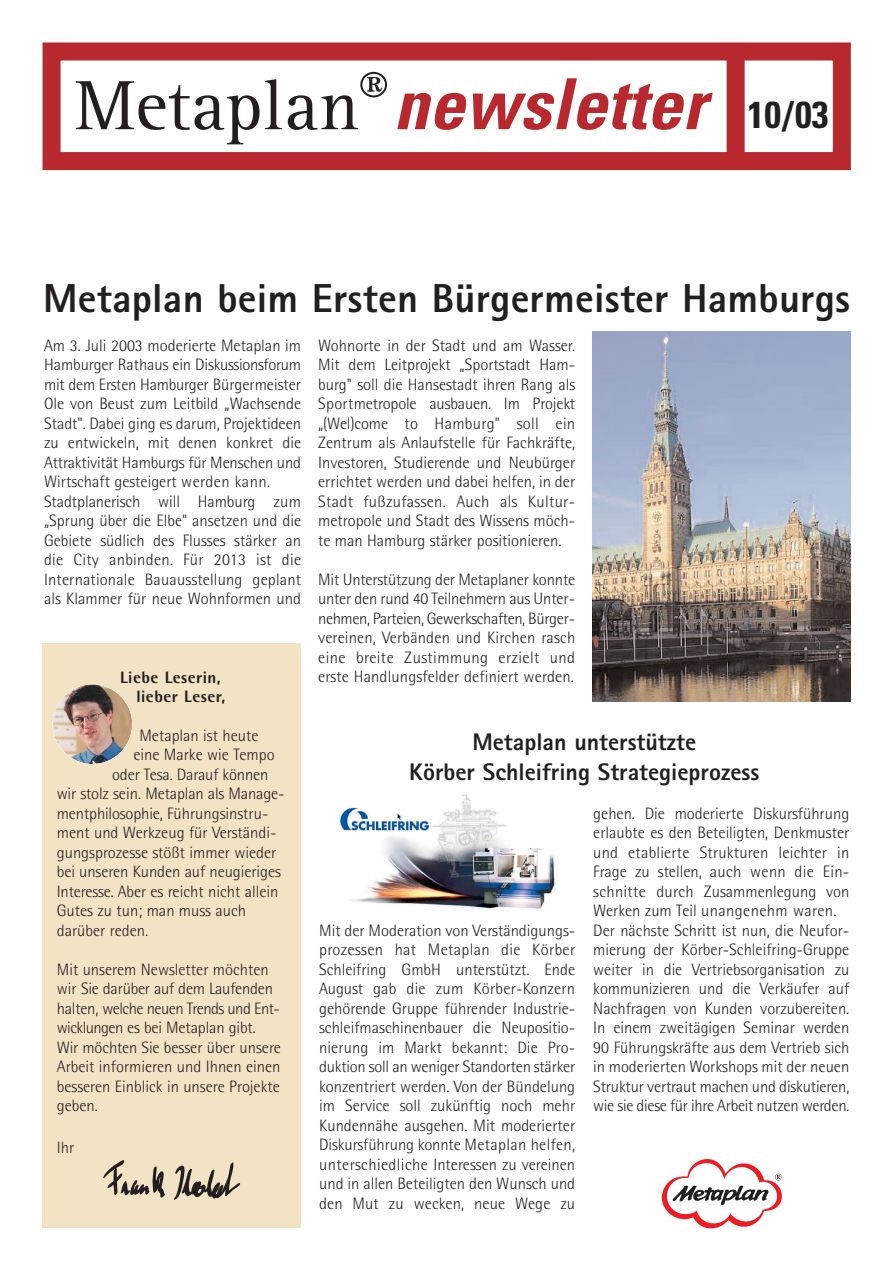
<style>
.page{position:relative;width:893px;height:1263px;background:#fff}
.page>*{position:absolute;margin:0;border:0;box-sizing:border-box;transform-origin:0 0}
.t1{font:italic 700 condensed 70.5px "Univers";letter-spacing:.005em;color:#b8292f}
.t2{font:800 40.5px "AT Rotis Sans Serif";letter-spacing:.005em;color:#231f20}
.t3{font:800 24px/30px "AT Rotis Sans Serif";color:#231f20;text-align:center}
.t4{font:300 16.5px/19.5px "AT Rotis Semi Sans";color:#231f20}
.t5{font:800 16.5px/19.5px "AT Rotis Semi Sans";letter-spacing:.03em;color:#231f20;text-align:right}
.s1{font-family:"AT Rotis Serif";font-weight:400;font-style:normal;font-stretch:normal;font-size:72px;color:#231f20}
.s2{font-style:normal;font-size:37.5px;color:#231f20}
</style>
<div class="page">
<div style="left:43px;top:43px;width:807px;height:127px;border:18px solid #b8292f"></div>
<div style="left:726px;top:46px;width:18px;height:113px;background:#b8292f"></div>
<div style="left:43px;top:644px;width:257px;height:584px;background:#f3e3c5"></div>
<img style="left:103px;top:1160px;width:138px;height:40px">
<img style="left:53px;top:684px;width:79px;height:80px;border-radius:50%">
<svg style="left:661px;top:1159px;width:121px;height:70px"></svg>
<img style="left:592px;top:332px;width:258px;height:370px">
<img style="left:339px;top:794px;width:216px;height:116px">
<h1 class="t1" style="left:75px;top:78px;width:755px"><span class="s1">Metaplan</span><sup>®</sup>newsletter <span class="s2">10/03</span></h1>
<h2 class="t2" style="left:43px;top:283px;width:808px">Metaplan beim Ersten Bürgermeister Hamburgs</h2>
<p class="t4" style="left:44px;top:337px;width:258px">Am 3. Juli 2003 moderierte Metaplan im Hamburger Rathaus ein Diskussionsforum mit dem Ersten Hamburger Bürgermeister Ole von Beust zum Leitbild „Wachsende Stadt". Dabei ging es darum, Projektideen zu entwickeln, mit denen konkret die Attraktivität Hamburgs für Menschen und Wirtschaft gesteigert werden kann.<br>Stadtplanerisch will Hamburg zum „Sprung über die Elbe" ansetzen und die Gebiete südlich des Flusses stärker an die City anbinden. Für 2013 ist die Internationale Bauausstellung geplant als Klammer für neue Wohnformen und</p>
<p class="t4" style="left:318px;top:337px;width:258px;text-align:justify">Wohnorte in der Stadt und am Wasser.<br>Mit dem Leitprojekt „Sportstadt Ham&shy;burg" soll die Hansestadt ihren Rang als Sportmetropole ausbauen. Im Projekt „(Wel)come to Hamburg" soll ein Zentrum als Anlaufstelle für Fachkräfte, Investoren, Studierende und Neubürger errichtet werden und dabei helfen, in der Stadt fußzufassen. Auch als Kultur&shy;metropole und Stadt des Wissens möch&shy;te man Hamburg stärker positionieren.</p>
<p class="t4" style="left:318px;top:571px;width:258px;text-align:justify">Mit Unterstützung der Metaplaner konnte unter den rund 40 Teilnehmern aus Unter&shy;nehmen, Parteien, Gewerkschaften, Bürger&shy;vereinen, Verbänden und Kirchen rasch eine breite Zustimmung erzielt und erste Handlungsfelder definiert werden.</p>
<p class="t5" style="left:120px;top:669px;width:107px">Liebe Leserin, lieber Leser,</p>
<p class="t4" style="left:139px;top:727px;width:121px">Metaplan ist heute</p>
<p class="t4" style="left:133px;top:746px;width:143px">eine Marke wie Tempo</p>
<p class="t4" style="left:112px;top:766px;width:158px">oder Tesa. Darauf können</p>
<p class="t4" style="left:57px;top:785px;width:229px">wir stolz sein. Metaplan als Manage-</p>
<p class="t4" style="left:57px;top:805px;width:213px">mentphilosophie, Führungsinstru-</p>
<p class="t4" style="left:57px;top:824px;width:221px">ment und Werkzeug für Verständi-</p>
<p class="t4" style="left:57px;top:844px;width:221px">gungsprozesse stößt immer wieder</p>
<p class="t4" style="left:57px;top:863px;width:225px">bei unseren Kunden auf neugieriges</p>
<p class="t4" style="left:57px;top:883px;width:223px">Interesse. Aber es reicht nicht allein</p>
<p class="t4" style="left:57px;top:902px;width:191px">Gutes zu tun; man muss auch</p>
<p class="t4" style="left:57px;top:922px;width:93px">darüber reden.</p>
<p class="t4" style="left:57px;top:961px;width:226px">Mit unserem Newsletter möchten wir Sie darüber auf dem Laufenden halten, welche neuen Trends und Ent&shy;wicklungen es bei Metaplan gibt.<br>Wir möchten Sie besser über unsere<br>Arbeit informieren und Ihnen einen besseren Einblick in unsere Projekte geben.</p>
<p class="t4" style="left:57px;top:1139px;width:19px">Ihr</p>
<h3 class="t3" style="left:409px;top:729px;width:351px">Metaplan unterstützte<br>Körber Schleifring Strategieprozess</h3>
<p class="t4" style="left:593px;top:805px;width:257px">gehen. Die moderierte Diskursführung erlaubte es den Beteiligten, Denkmuster und etablierte Strukturen leichter in Frage zu stellen, auch wenn die Ein&shy;schnitte durch Zusammenlegung von Werken zum Teil unangenehm waren.<br>Der nächste Schritt ist nun, die Neufor&shy;mierung der Körber-Schleifring-Gruppe weiter in die Vertriebsorganisation zu kommunizieren und die Verkäufer auf Nachfragen von Kunden vorzubereiten.<br>In einem zweitägigen Seminar werden 90 Führungskräfte aus dem Vertrieb sich in moderierten Workshops mit der neuen Struktur vertraut machen und diskutieren, wie sie diese für ihre Arbeit nutzen werden.</p>
<p class="t4" style="left:319px;top:922px;width:258px;text-align:justify">Mit der Moderation von Verständigungs&shy;prozessen hat Metaplan die Körber Schleifring GmbH unterstützt. Ende August gab die zum Körber-Konzern gehörende Gruppe führender Industrie&shy;schleifmaschinenbauer die Neupositio&shy;nierung im Markt bekannt: Die Pro&shy;duktion soll an weniger Standorten stärker konzentriert werden. Von der Bündelung im Service soll zukünftig noch mehr Kundennähe ausgehen. Mit moderierter Diskursführung konnte Metaplan helfen, unterschiedliche Interessen zu vereinen und in allen Beteiligten den Wunsch und den Mut zu wecken, neue Wege zu</p>
</div>
